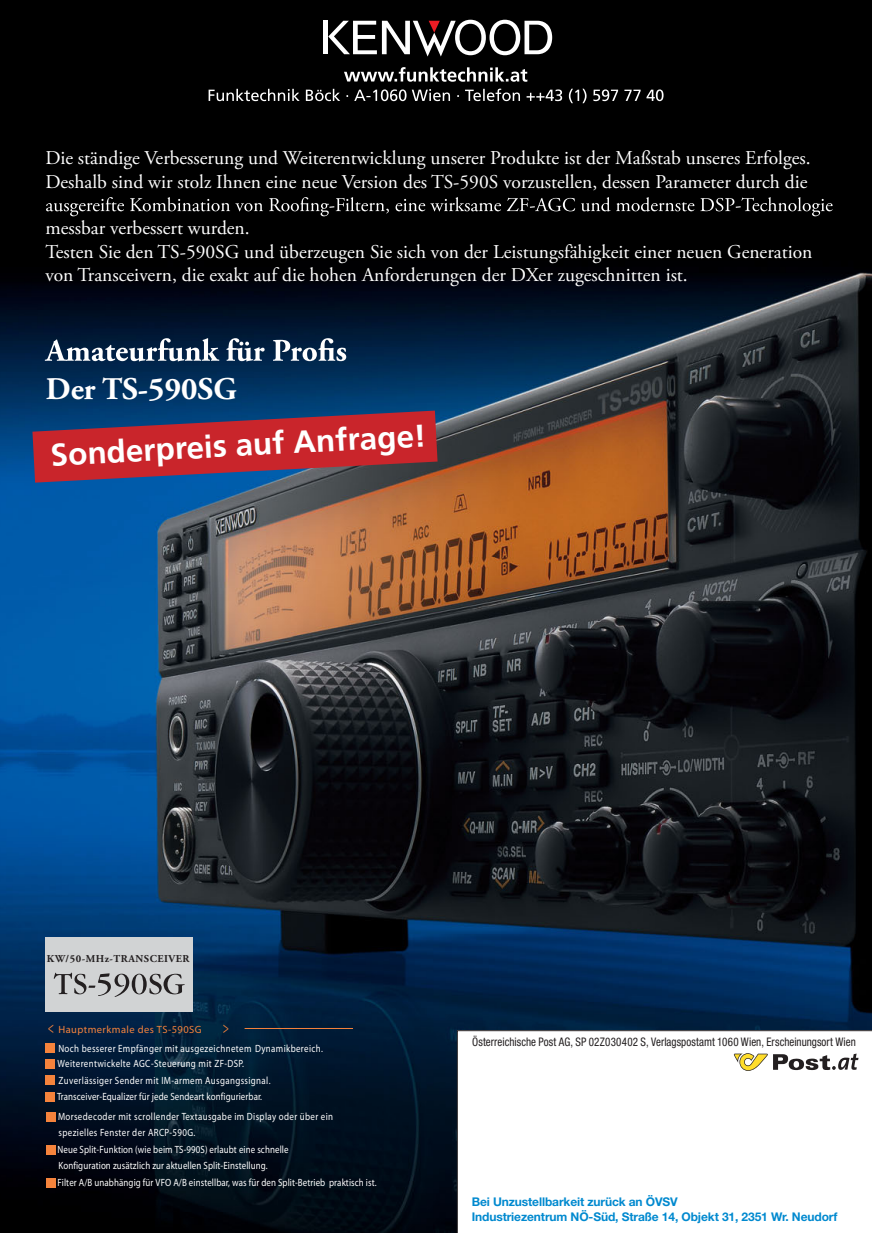
<style>
.page{position:relative;width:872px;height:1233px;background:#fff}
.page>*{position:absolute;margin:0;border:0;box-sizing:border-box;transform-origin:0 0}
.t1{font:700 31.5px "Frutiger";color:#fff}
.t2{font:700 31.5px "Adobe Garamond Pro";color:#fff}
.t3{font:19.5px/23.4px "Adobe Garamond Pro";color:#fff}
.t4{font:15.75px "Humanist 777 BT Bold B";color:#f5833c;scale:.67 1}
.t5{font:700 12px/14.4px "Helvetica Neue LT Std";letter-spacing:-.01em;color:#0089cf}
.t6{font:condensed 11.85px "Helvetica Neue LT Std";letter-spacing:.005em;color:#231f20;scale:.93 1}
.t7{font:10.5px/16.5px "Humanist 777 BT Bold B";letter-spacing:.02em;color:#fff;scale:.85 1}
.t8{font:10.5px/16.5px "Humanist 777 BT Bold B";letter-spacing:.04em;color:#fff;scale:.85 1}
.t9{font:10.5px "Humanist 777 BT Bold B";letter-spacing:.04em;color:#f5833c}
.t10{font:700 10.5px "Adobe Garamond Pro";letter-spacing:.05em;color:#231f20}
.s1{font-size:15.75px}
</style>
<div class="page">
<img style="left:0;top:0;width:872px;height:1233px">
<div style="left:323px;top:21px;width:5px;height:33px;background:#fff"></div>
<svg style="left:328px;top:20px;width:224px;height:37px"></svg>
<div style="left:45px;top:937px;width:148px;height:74px;background:#d1d3d4"></div>
<svg style="left:54px;top:973px;width:131px;height:24px"></svg>
<div style="left:45px;top:1044px;width:10px;height:9px;background:#f5833c"></div>
<hr style="left:244px;top:1028px;width:109px;height:1px;background:#f5833c">
<svg style="left:45px;top:338px;width:301px;height:23px"></svg>
<div style="left:45px;top:1059px;width:10px;height:10px;background:#f5833c"></div>
<div style="left:45px;top:1092px;width:10px;height:10px;background:#f5833c"></div>
<div style="left:46px;top:1112px;width:9px;height:9px;background:#f5833c"></div>
<div style="left:46px;top:1145px;width:9px;height:9px;background:#f5833c"></div>
<div style="left:46px;top:1178px;width:9px;height:9px;background:#f5833c"></div>
<div style="left:45px;top:1075px;width:10px;height:10px;background:#f5833c"></div>
<svg style="left:46px;top:197px;width:786px;height:19px;background:#282828"></svg>
<svg style="left:208px;top:89px;width:455px;height:14px;background:#383838"></svg>
<svg style="left:344px;top:67px;width:183px;height:15px"></svg>
<svg style="left:32px;top:411px;width:405px;height:72px;background:#953041"></svg>
<svg style="left:457px;top:1030px;width:415px;height:203px"></svg>
<svg style="left:733px;top:1053px;width:34px;height:18px"></svg>
<svg style="left:773px;top:1054px;width:85px;height:16px"></svg>
<p class="t3" style="left:45px;top:148px;width:766px">Die ständige Verbesserung und Weiterentwicklung unserer Produkte ist der Maßstab unseres Erfolges.<br>Deshalb sind wir stolz Ihnen eine neue Version des TS-590S vorzustellen, dessen Parameter durch die</p>
<p class="t3" style="left:45px;top:218px;width:768px">messbar verbessert wurden.<br>Testen Sie den TS-590SG und überzeugen Sie sich von der Leistungsfähigkeit einer neuen Generation von Transceivern, die exakt auf die hohen Anforderungen der DXer zugeschnitten ist.</p>
<h1 class="t2" style="left:46px;top:369px;width:192px">Der TS-590SG</h1>
<h1 class="t1" style="left:50px;top:442px;width:377px;rotate:-3deg">Sonderpreis auf Anfrage!</h1>
<p class="t10" style="left:47px;top:952px;width:144px">KW/50-MHz-TRANSCEIVER</p>
<p class="t9" style="left:48px;top:1025px;width:155px"><span class="s1">&lt;</span> Hauptmerkmale des TS-590SG</p>
<p class="t4" style="left:223px;top:1022px;width:11px">&gt;</p>
<p class="t8" style="left:58px;top:1040px;width:313px">Noch besserer Empfänger mit ausgezeichnetem Dynamikbereich.</p>
<p class="t8" style="left:57px;top:1056px;width:253px">Weiterentwickelte AGC-Steuerung mit ZF-DSP.<br>Zuverlässiger Sender mit IM-armem Ausgangssignal.<br>Transceiver-Equalizer für jede Sendeart konfigurierbar.</p>
<p class="t7" style="left:57px;top:1109px;width:377px">Morsedecoder mit scrollender Textausgabe im Display oder über ein<br>spezielles Fenster der ARCP-590G.<br>Neue Split-Funktion (wie beim TS-990S) erlaubt eine schnelle<br>Konfiguration zusätzlich zur aktuellen Split-Einstellung.<br>Filter A/B unabhängig für VFO A/B einstellbar, was für den Split-Betrieb praktisch ist.</p>
<p class="t6" style="left:472px;top:1038px;width:414px">Österreichische Post AG, SP 02Z030402 S, Verlagspostamt 1060 Wien, Erscheinungsort Wien</p>
<p class="t5" style="left:471px;top:1196px;width:367px">Bei Unzustellbarkeit zurück an ÖVSV<br>Industriezentrum NÖ-Süd, Straße 14, Objekt 31, 2351 Wr. Neudorf</p>
</div>
